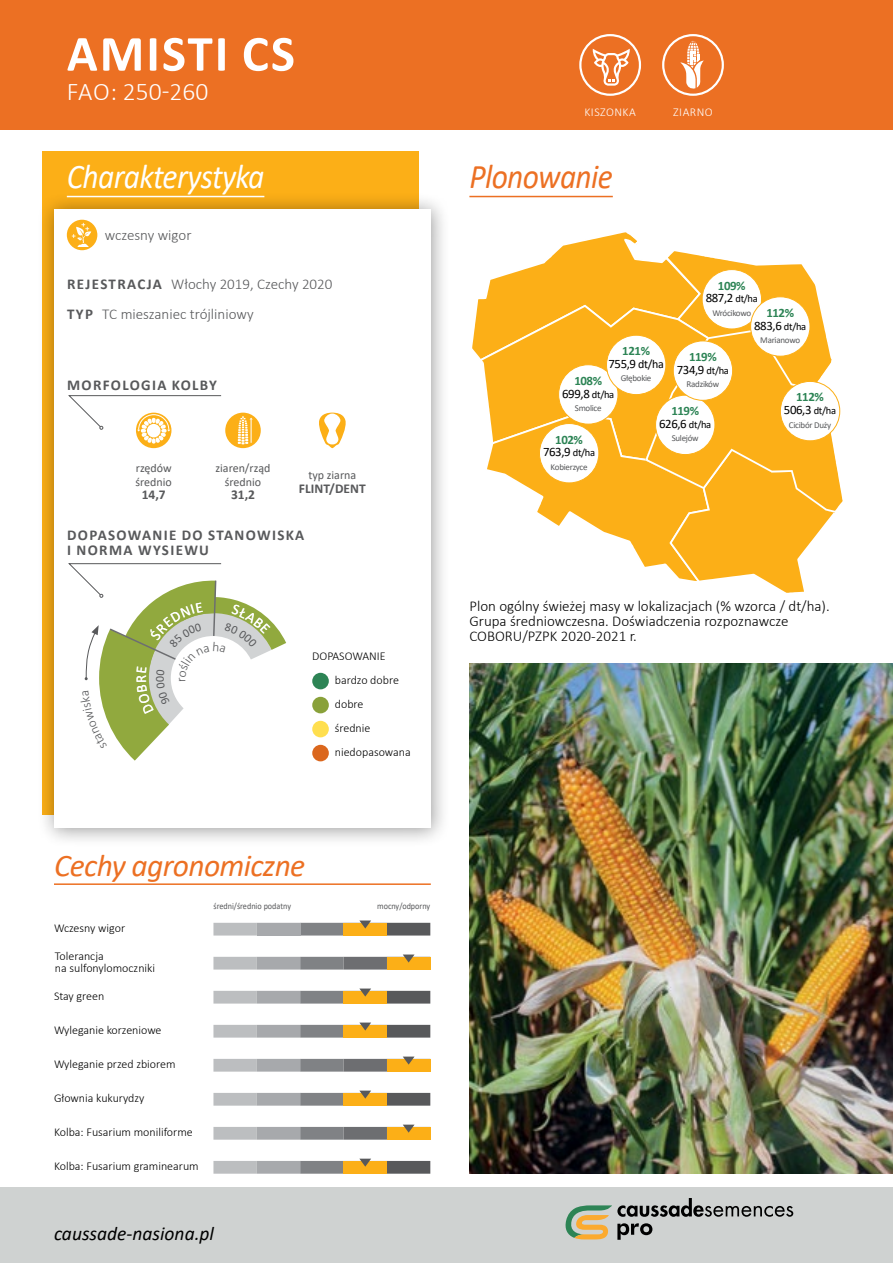
<style>
.page{position:relative;width:893px;height:1263px;background:#fff}
.page>*{position:absolute;margin:0;border:0;box-sizing:border-box;transform-origin:0 0}
.t1{font:700 51px "Calibri";letter-spacing:.04em;color:#fff}
.t2{font:italic 34.65px "Calibri";letter-spacing:-.02em;color:#fff;scale:.91 1}
.t3{font:italic 34.65px "Calibri";letter-spacing:-.02em;color:#ec7023;scale:.91 1}
.t4{font:italic 31.5px "Calibri";letter-spacing:-.02em;color:#ec7023}
.t5{font:300 25.5px "Calibri";color:#fff}
.t6{font:italic 19.5px "Calibri";color:#000}
.t7{font:300 15px/15px "Calibri";color:#000}
.t8{font:300 15px/30px "Calibri";color:#58595b}
.t9{font:700 15px/15px "Calibri";letter-spacing:.09em;color:#58595b}
.t10{font:700 13.5px "Calibri";color:#58595b}
.t11{font:12.9px/12.9px "Calibri";letter-spacing:-.03em;color:#000;text-align:center}
.t12{font:300 12px/24px "Calibri";color:#000}
.t13{font:12px/13.5px "Calibri";color:#58595b}
.t14{font:300 12px "Calibri";letter-spacing:.04em;color:#fff}
.t15{font:9px "Calibri";letter-spacing:-.03em;color:#58595b}
.t16{font:9px "Calibri";color:#58595b;scale:.91 1}
.s1{font-weight:700}
.s2{font-weight:700;color:#2d8455}
.s3{font-size:10.5px}
.s4{font-weight:700;font-size:12.9px;color:#2d8455}
.s5{font-size:12px}
</style>
<div class="page">
<div style="left:0;top:0;width:893px;height:130px;background:#ec7023"></div>
<div style="left:579px;top:34px;width:62px;height:62px;border:2px solid #fff;border-radius:50%"></div>
<svg style="left:593px;top:49px;width:37px;height:37px"></svg>
<div style="left:662px;top:34px;width:62px;height:62px;border:2px solid #fff;border-radius:50%"></div>
<svg style="left:680px;top:41px;width:24px;height:48px"></svg>
<div style="left:42px;top:152px;width:377px;height:663px;background:#fcaf17"></div>
<div style="left:38px;top:192px;width:412px;height:656px;background:#000;opacity:.4"></div>
<div style="left:54px;top:209px;width:377px;height:619px;background:#fff"></div>
<hr style="left:469px;top:196px;width:144px;height:1px;background:#ec7023">
<hr style="left:67px;top:196px;width:197px;height:1px;background:#fff">
<hr style="left:54px;top:883px;width:377px;height:2px;background:#ec7023">
<svg style="left:213px;top:920px;width:217px;height:254px"></svg>
<div style="left:67px;top:220px;width:30px;height:30px;background:#fcaf17;border-radius:50%"></div>
<svg style="left:72px;top:223px;width:19px;height:24px"></svg>
<div style="left:136px;top:413px;width:35px;height:35px;background:#fcaf17;border-radius:50%"></div>
<div style="left:225px;top:413px;width:36px;height:35px;background:#fcaf17;border-radius:50%"></div>
<svg style="left:238px;top:416px;width:15px;height:28px"></svg>
<svg style="left:319px;top:413px;width:27px;height:35px"></svg>
<svg style="left:68px;top:395px;width:154px;height:49px"></svg>
<svg style="left:472px;top:232px;width:371px;height:361px"></svg>
<div style="left:656px;top:395px;width:59px;height:60px;background:#fff;border-radius:50%"></div>
<div style="left:655px;top:395px;width:60px;height:60px;border:1px solid #fcaf17;border-radius:50%"></div>
<div style="left:559px;top:365px;width:59px;height:59px;background:#fff;border-radius:50%"></div>
<div style="left:558px;top:364px;width:60px;height:60px;border:1px solid #fcaf17;border-radius:50%"></div>
<div style="left:673px;top:341px;width:60px;height:59px;background:#fff;border-radius:50%"></div>
<div style="left:673px;top:341px;width:60px;height:60px;border:1px solid #fcaf17;border-radius:50%"></div>
<div style="left:539px;top:423px;width:60px;height:60px;background:#fff;border-radius:50%"></div>
<div style="left:539px;top:423px;width:60px;height:60px;border:1px solid #fcaf17;border-radius:50%"></div>
<div style="left:606px;top:335px;width:60px;height:60px;background:#fff;border-radius:50%"></div>
<div style="left:606px;top:335px;width:60px;height:60px;border:1px solid #fcaf17;border-radius:50%"></div>
<div style="left:780px;top:381px;width:60px;height:60px;background:#fff;border-radius:50%"></div>
<div style="left:780px;top:381px;width:60px;height:60px;border:1px solid #fcaf17;border-radius:50%"></div>
<div style="left:702px;top:270px;width:59px;height:59px;background:#fff;border-radius:50%"></div>
<div style="left:702px;top:269px;width:60px;height:60px;border:1px solid #fcaf17;border-radius:50%"></div>
<div style="left:751px;top:297px;width:59px;height:59px;background:#fff;border-radius:50%"></div>
<div style="left:750px;top:296px;width:60px;height:60px;border:1px solid #fcaf17;border-radius:50%"></div>
<div style="left:0;top:1187px;width:893px;height:76px;background:#cfd2d1"></div>
<svg style="left:566px;top:1198px;width:227px;height:42px"></svg>
<div style="left:312px;top:673px;width:17px;height:16px;background:#2d8455;border-radius:50%"></div>
<div style="left:312px;top:697px;width:17px;height:16px;background:#89a13a;border-radius:50%"></div>
<div style="left:312px;top:721px;width:17px;height:16px;background:#ffdf4f;border-radius:50%"></div>
<div style="left:312px;top:745px;width:17px;height:16px;background:#db671d;border-radius:50%"></div>
<img style="left:469px;top:663px;width:424px;height:511px">
<svg style="left:68px;top:563px;width:218px;height:198px"></svg>
<h1 class="t1" style="left:67px;top:18px;width:230px">AMISTI CS</h1>
<h3 class="t5" style="left:67px;top:76px;width:143px">FAO: 250-260</h3>
<p class="t14" style="left:584px;top:104px;width:53px">KISZONKA</p>
<p class="t14" style="left:673px;top:104px;width:41px">ZIARNO</p>
<h2 class="t2" style="left:67px;top:152px;width:219px">Charakterystyka</h2>
<h2 class="t3" style="left:469px;top:152px;width:159px">Plonowanie</h2>
<p class="t8" style="left:105px;top:219px;width:88px">wczesny wigor</p>
<p class="t8" style="left:67px;top:268px;width:267px"><span class="s1">REJESTRACJA</span> Włochy 2019, Czechy 2020<br><span class="s1">TYP</span> TC mieszaniec trójliniowy</p>
<p class="t11" style="left:706px;top:279px;width:54px"><span class="s2">109%<br></span>887,2 <span class="s3">dt/ha</span></p>
<p class="t15" style="left:712px;top:306px;width:83px">Wrócikowo <span class="s4">112%</span></p>
<p class="t11" style="left:754px;top:319px;width:54px">883,6 <span class="s3">dt/ha</span></p>
<p class="t15" style="left:760px;top:334px;width:41px">Marianowo</p>
<p class="t9" style="left:67px;top:377px;width:151px">MORFOLOGIA KOLBY</p>
<p class="t13" style="left:136px;top:461px;width:38px">rzędów średnio</p>
<p class="t10" style="left:142px;top:485px;width:26px">14,7</p>
<p class="t13" style="left:215px;top:461px;width:57px;text-align:center">ziaren/rząd średnio</p>
<p class="t10" style="left:231px;top:485px;width:26px">31,2</p>
<p class="t13" style="left:308px;top:468px;width:49px">typ ziarna</p>
<p class="t10" style="left:299px;top:479px;width:68px">FLINT/DENT</p>
<p class="t9" style="left:67px;top:527px;width:239px">DOPASOWANIE DO STANOWISKA<br>I NORMA WYSIEWU</p>
<p class="t12" style="left:335px;top:643px;width:77px;text-indent:-23px">DOPASOWANIE bardzo dobre dobre<br>średnie niedopasowana</p>
<h3 class="t4" style="left:54px;top:843px;width:253px">Cechy agronomiczne</h3>
<p class="t16" style="left:213px;top:900px;width:87px">średni/średnio podatny</p>
<p class="t16" style="left:377px;top:900px;width:60px">mocny/odporny</p>
<p class="t12" style="left:54px;top:916px;width:73px">Wczesny wigor</p>
<p class="t12" style="left:55px;top:950px;width:102px;line-height:12px">Tolerancja<br>na sulfonylomoczniki</p>
<p class="t12" style="left:54px;top:984px;width:52px">Stay green</p>
<p class="t12" style="left:54px;top:1018px;width:109px">Wyleganie korzeniowe</p>
<p class="t12" style="left:54px;top:1052px;width:123px">Wyleganie przed zbiorem</p>
<p class="t12" style="left:54px;top:1086px;width:92px">Głownia kukurydzy</p>
<p class="t12" style="left:54px;top:1120px;width:140px">Kolba: Fusarium moniliforme</p>
<p class="t12" style="left:54px;top:1154px;width:146px">Kolba: Fusarium graminearum</p>
<h3 class="t6" style="left:54px;top:1220px;width:162px">caussade-nasiona.pl</h3>
<p class="t11" style="left:608px;top:344px;width:57px"><span class="s2">121%<br></span>755,9 <span class="s5">dt/ha</span></p>
<p class="t15" style="left:621px;top:372px;width:32px">Głębokie</p>
<p class="t11" style="left:677px;top:350px;width:54px"><span class="s2">119%<br></span>734,9 <span class="s3">dt/ha</span></p>
<p class="t15" style="left:687px;top:378px;width:34px">Radzików</p>
<p class="t11" style="left:562px;top:374px;width:54px"><span class="s2">108%<br></span>699,8 <span class="s3">dt/ha</span></p>
<p class="t15" style="left:575px;top:402px;width:28px">Smolice</p>
<p class="t11" style="left:659px;top:404px;width:54px"><span class="s2">119%<br></span>626,6 <span class="s3">dt/ha</span></p>
<p class="t15" style="left:672px;top:432px;width:29px">Sulejów</p>
<p class="t11" style="left:543px;top:432px;width:54px"><span class="s2">102%<br></span>763,9 <span class="s3">dt/ha</span></p>
<p class="t15" style="left:551px;top:460px;width:38px">Kobierzyce</p>
<p class="t11" style="left:784px;top:390px;width:54px"><span class="s2">112%<br></span>506,3 <span class="s3">dt/ha</span></p>
<p class="t15" style="left:789px;top:418px;width:44px">Cicibór Duży</p>
<p class="t7" style="left:469px;top:599px;width:362px">Plon ogólny świeżej masy w lokalizacjach (% wzorca / dt/ha).<br>Grupa średniowczesna. Doświadczenia rozpoznawcze<br>COBORU/PZPK 2020-2021 r.</p>
</div>
